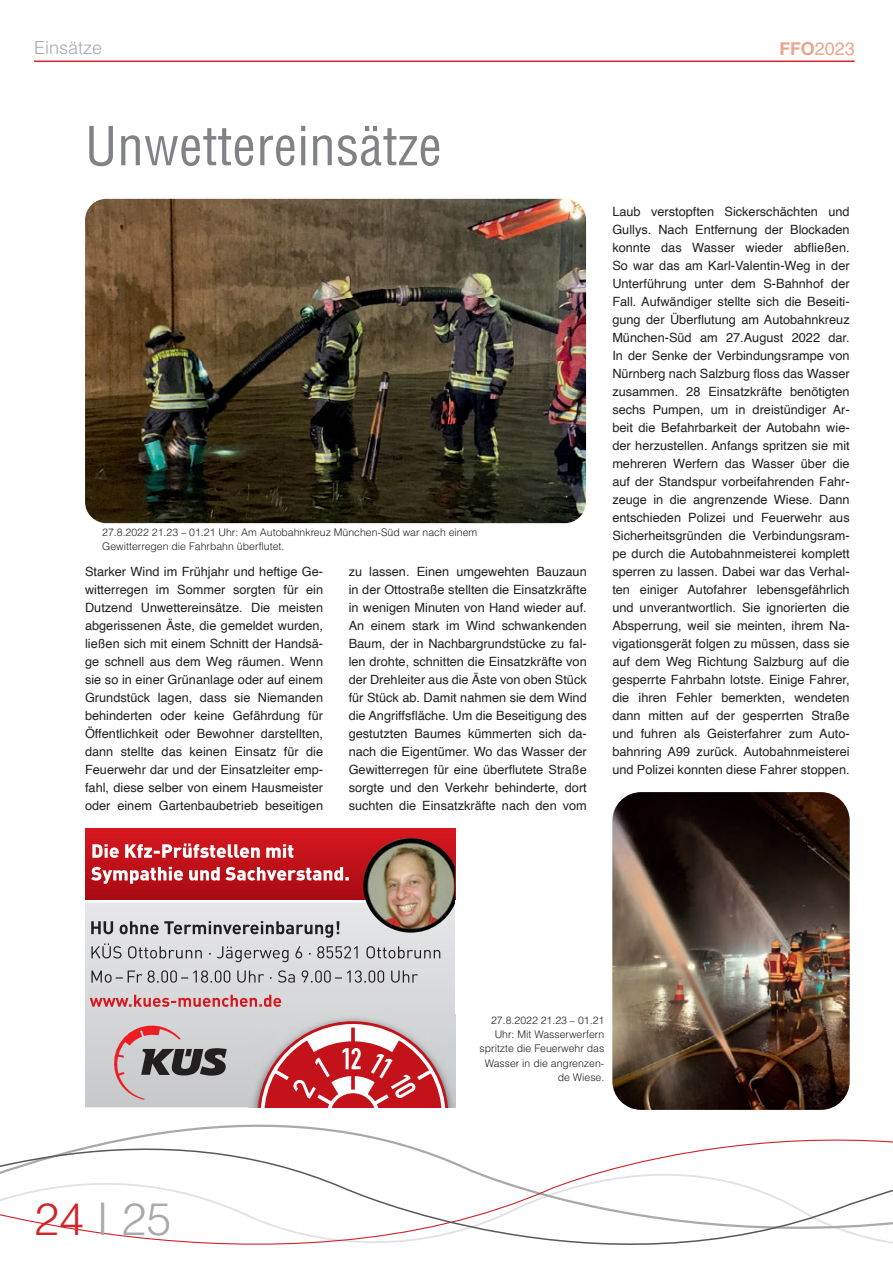
<style>
.page{position:relative;width:893px;height:1263px;background:#fff}
.page>*{position:absolute;margin:0;border:0;box-sizing:border-box;transform-origin:0 0}
.t1{font:condensed 52.5px "Helvetica LT Std";letter-spacing:.005em;color:#808285}
.t2{font:300 45px "Helvetica LT Std";color:#a8a9ad}
.t3{font:300 18px "Helvetica LT Std";color:#a8a9ad}
.t4{font:18px "Helvetica LT Std";color:#eaa58e}
.t5{font:12.75px/18px "Helvetica";color:#231f20;text-align:justify}
.t6{font:300 10.5px/14.2px "Helvetica LT Std";color:#231f20}
.s1{font-family:"Helvetica Neue";font-weight:700}
.s2{color:#d1232a}
</style>
<div class="page">
<svg style="left:0;top:1014px;width:893px;height:231px"></svg>
<hr style="left:34px;top:61px;width:821px;height:1px;background:#d1232a">
<img style="left:85px;top:199px;width:501px;height:324px">
<img style="left:612px;top:792px;width:238px;height:318px">
<div style="left:85px;top:829px;width:370px;height:71px;background:linear-gradient(to bottom,#d61820,#a80b12)"></div>
<svg style="left:85px;top:902px;width:370px;height:205px;background:#d8d9db"></svg>
<svg style="left:91px;top:867px;width:258px;height:17px"></svg>
<svg style="left:92px;top:843px;width:201px;height:15px"></svg>
<img style="left:363px;top:838px;width:92px;height:95px">
<img style="left:249px;top:1015px;width:206px;height:92px">
<svg style="left:258px;top:1021px;width:190px;height:86px"></svg>
<svg style="left:90px;top:995px;width:191px;height:12px;background:#d79094"></svg>
<svg style="left:91px;top:970px;width:327px;height:13px;background:#b7b7b9"></svg>
<svg style="left:91px;top:921px;width:349px;height:41px;background:#bebdbe"></svg>
<svg style="left:109px;top:1022px;width:118px;height:78px;background:#b3a6a8"></svg>
<h3 class="t3" style="left:34px;top:36px;width:70px">Einsätze</h3>
<h3 class="t4" style="left:779px;top:38px;width:77px"><span class="s1">FFO</span>2023</h3>
<h1 class="t1" style="left:85px;top:113px;width:358px">Unwettereinsätze</h1>
<p class="t6" style="left:102px;top:525px;width:377px">27.8.2022 21.23 – 01.21 Uhr: Am Autobahnkreuz München-Süd war nach einem<br>Gewitterregen die Fahrbahn überflutet.</p>
<p class="t5" style="left:85px;top:563px;width:240px">Starker Wind im Frühjahr und heftige Ge&shy;witterregen im Sommer sorgten für ein Dutzend Unwettereinsätze. Die meisten abgerissenen Äste, die gemeldet wurden, ließen sich mit einem Schnitt der Handsä&shy;ge schnell aus dem Weg räumen. Wenn sie so in einer Grünanlage oder auf einem Grundstück lagen, dass sie Niemanden behinderten oder keine Gefährdung für Öffentlichkeit oder Bewohner darstellten, dann stellte das keinen Einsatz für die Feuerwehr dar und der Einsatzleiter emp&shy;fahl, diese selber von einem Hausmeister oder einem Gartenbaubetrieb beseitigen</p>
<p class="t5" style="left:349px;top:563px;width:240px">zu lassen. Einen umgewehten Bauzaun in der Ottostraße stellten die Einsatzkräfte in wenigen Minuten von Hand wieder auf.<br>An einem stark im Wind schwankenden Baum, der in Nachbargrundstücke zu fal&shy;len drohte, schnitten die Einsatzkräfte von der Drehleiter aus die Äste von oben Stück für Stück ab. Damit nahmen sie dem Wind die Angriffsfläche. Um die Beseitigung des gestutzten Baumes kümmerten sich da&shy;nach die Eigentümer. Wo das Wasser der Gewitterregen für eine überflutete Straße sorgte und den Verkehr behinderte, dort suchten die Einsatzkräfte nach den vom</p>
<p class="t5" style="left:612px;top:203px;width:239px">Laub verstopften Sickerschächten und Gullys. Nach Entfernung der Blockaden konnte das Wasser wieder abfließen.<br>So war das am Karl-Valentin-Weg in der Unterführung unter dem S-Bahnhof der Fall. Aufwändiger stellte sich die Beseiti&shy;gung der Überflutung am Autobahnkreuz München-Süd am 27.August 2022 dar.<br>In der Senke der Verbindungsrampe von Nürnberg nach Salzburg floss das Wasser zusammen. 28 Einsatzkräfte benötigten sechs Pumpen, um in dreistündiger Ar&shy;beit die Befahrbarkeit der Autobahn wie&shy;der herzustellen. Anfangs spritzen sie mit mehreren Werfern das Wasser über die auf der Standspur vorbeifahrenden Fahr&shy;zeuge in die angrenzende Wiese. Dann entschieden Polizei und Feuerwehr aus Sicherheitsgründen die Verbindungsram&shy;pe durch die Autobahnmeisterei komplett sperren zu lassen. Dabei war das Verhal&shy;ten einiger Autofahrer lebensgefährlich und unverantwortlich. Sie ignorierten die Absperrung, weil sie meinten, ihrem Na&shy;vigationsgerät folgen zu müssen, dass sie auf dem Weg Richtung Salzburg auf die gesperrte Fahrbahn lotste. Einige Fahrer, die ihren Fehler bemerkten, wendeten dann mitten auf der gesperrten Straße und fuhren als Geisterfahrer zum Auto&shy;bahnring A99 zurück. Autobahnmeisterei und Polizei konnten diese Fahrer stoppen.</p>
<h2 class="t2" style="left:34px;top:1191px;width:139px"><span class="s2">24</span> I 25</h2>
<p class="t6" style="left:479px;top:1013px;width:126px;text-align:right">27.8.2022 21.23 – 01.21<br>Uhr: Mit Wasserwerfern spritzte die Feuerwehr das<br>Wasser in die angrenzen&shy;de Wiese.</p>
</div>
